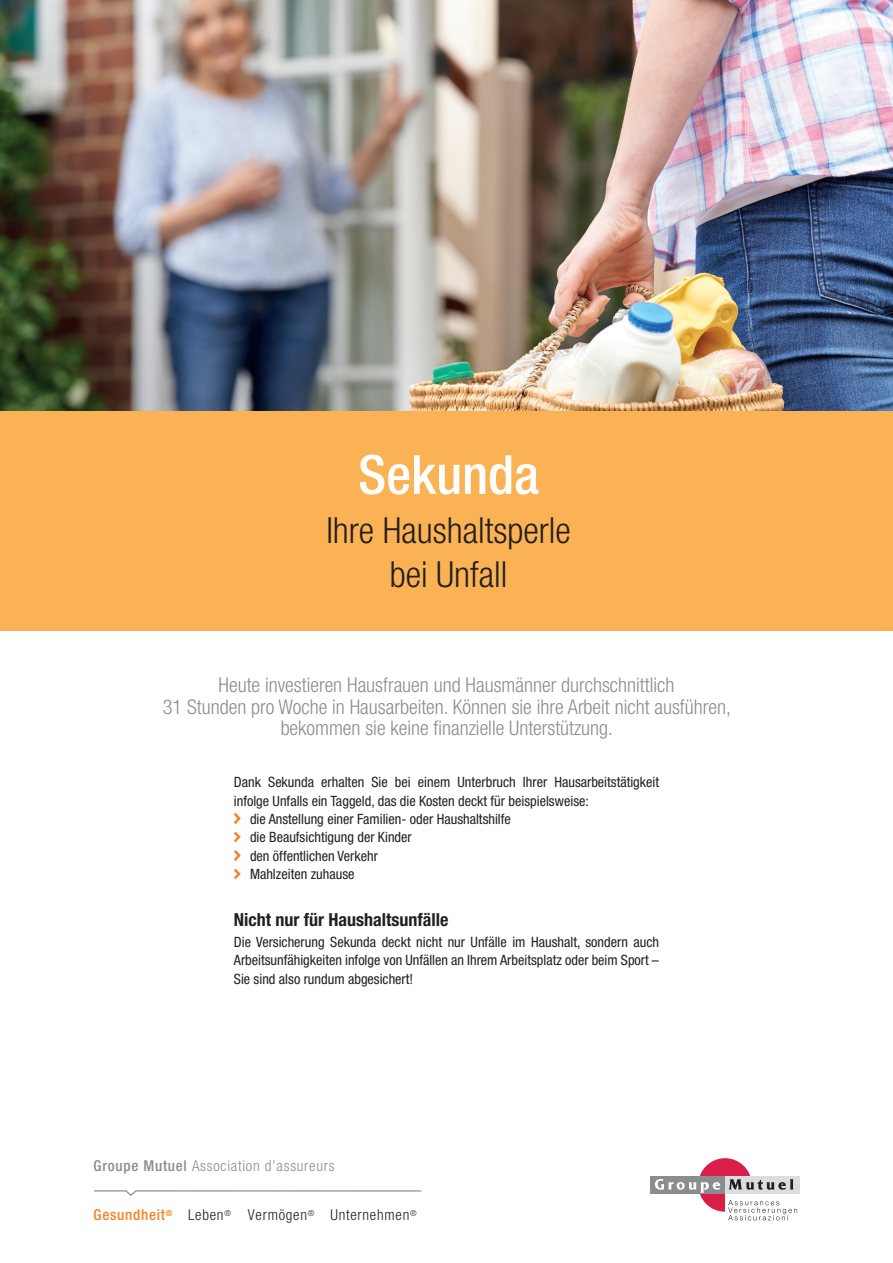
<style>
.page{position:relative;width:893px;height:1263px;background:#fff}
.page>*{position:absolute;margin:0;border:0;box-sizing:border-box;transform-origin:0 0}
.t1{font:500 condensed 54px "Helvetica Neue LT";color:#fff}
.t2{font:300 condensed 36px/43.2px "Helvetica Neue LT";color:#231f20;text-align:center}
.t3{font:300 condensed 20.25px/21.8px "Helvetica Neue LT";color:#8a8c8f;text-align:center}
.t4{font:700 condensed 18px "Helvetica Neue LT";color:#231f20}
.t5{font:300 condensed 15px "Helvetica Neue LT";letter-spacing:.05em;color:#8a8c8f}
.t6{font:300 condensed 15px "Helvetica Neue LT";letter-spacing:.05em;color:#231f20}
.t7{font:500 condensed 15px "Helvetica Neue LT";letter-spacing:.05em;color:#f58220}
.t8{font:condensed 14.25px/18.3px "Helvetica Neue LT";color:#231f20;text-align:justify}
.s1{font-weight:500}
</style>
<div class="page">
<img style="left:0;top:0;width:893px;height:411px">
<svg style="left:234px;top:813px;width:7px;height:11px"></svg>
<svg style="left:234px;top:832px;width:7px;height:10px"></svg>
<svg style="left:234px;top:850px;width:7px;height:11px"></svg>
<svg style="left:234px;top:868px;width:7px;height:11px"></svg>
<div style="left:0;top:411px;width:893px;height:219px;background:#fbb254"></div>
<svg style="left:94px;top:1190px;width:327px;height:6px"></svg>
<div style="left:651px;top:1176px;width:74px;height:18px;background:#8a8c8f"></div>
<div style="left:725px;top:1176px;width:74px;height:18px;background:#dcdddf"></div>
<svg style="left:655px;top:1158px;width:142px;height:62px"></svg>
<h1 class="t1" style="left:358px;top:442px;width:182px">Sekunda</h1>
<h2 class="t2" style="left:326px;top:509px;width:246px">Ihre Haushaltsperle bei Unfall</h2>
<h3 class="t3" style="left:163px;top:674px;width:569px">Heute investieren Hausfrauen und Hausmänner durchschnittlich<br>31 Stunden pro Woche in Hausarbeiten. Können sie ihre Arbeit nicht ausführen, bekommen sie keine finanzielle Unterstützung.</h3>
<p class="t8" style="left:234px;top:773px;width:427px">Dank Sekunda erhalten Sie bei einem Unterbruch Ihrer Hausarbeitstätigkeit</p>
<p class="t8" style="left:234px;top:791px;width:356px">infolge Unfalls ein Taggeld, das die Kosten deckt für beispielsweise:</p>
<p class="t8" style="left:250px;top:810px;width:262px">die Anstellung einer Familien- oder Haushaltshilfe</p>
<p class="t8" style="left:250px;top:828px;width:163px">die Beaufsichtigung der Kinder</p>
<p class="t8" style="left:250px;top:846px;width:129px">den öffentlichen Verkehr</p>
<p class="t8" style="left:250px;top:865px;width:106px">Mahlzeiten zuhause</p>
<p class="t4" style="left:234px;top:909px;width:216px">Nicht nur für Haushaltsunfälle</p>
<p class="t8" style="left:234px;top:933px;width:427px">Die Versicherung Sekunda deckt nicht nur Unfälle im Haushalt, sondern auch Arbeitsunfähigkeiten infolge von Unfällen an Ihrem Arbeitsplatz oder beim Sport – Sie sind also rundum abgesichert!</p>
<p class="t5" style="left:94px;top:1157px;width:242px"><span class="s1">Groupe Mutuel</span> Association d’assureurs</p>
<p class="t7" style="left:94px;top:1206px;width:80px">Gesundheit<sup>®</sup></p>
<p class="t6" style="left:188px;top:1206px;width:44px">Leben<sup>®</sup></p>
<p class="t6" style="left:248px;top:1206px;width:68px">Vermögen<sup>®</sup></p>
<p class="t6" style="left:330px;top:1206px;width:88px">Unternehmen<sup>®</sup></p>
</div>
